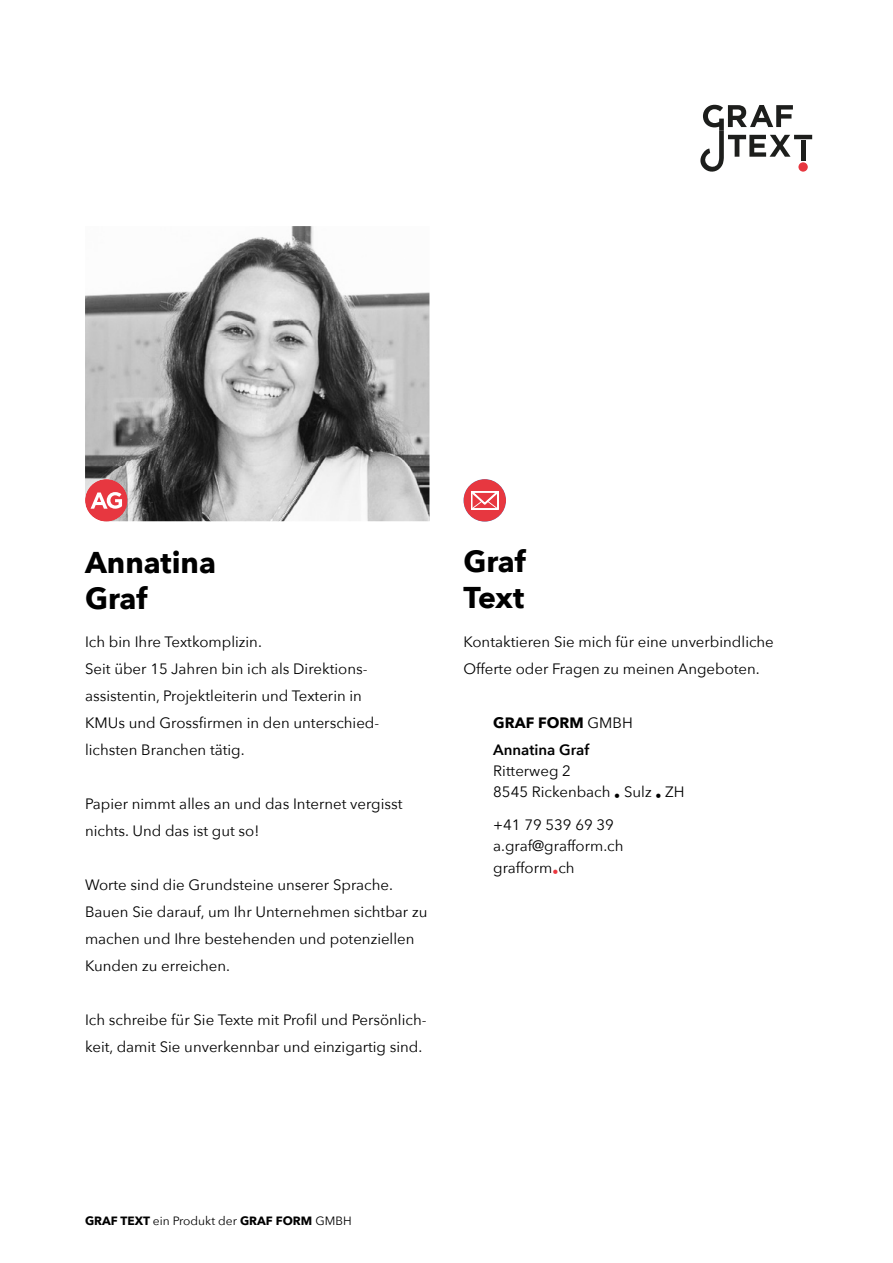
<style>
.page{position:relative;width:893px;height:1263px;background:#fff}
.page>*{position:absolute;margin:0;border:0;box-sizing:border-box;transform-origin:0 0}
.t1{font:700 30px/36px "Avenir Next";color:#000}
.t2{font:15px/27px "Avenir Next";color:#000}
.t3{font:600 15px/27px "Avenir Next";color:#000}
.t4{font:12px "Avenir Next";color:#000}
.s1{font-weight:700}
.s2{font-weight:400}
</style>
<div class="page">
<svg style="left:700px;top:105px;width:112px;height:67px"></svg>
<img style="left:85px;top:226px;width:344px;height:295px">
<div style="left:85px;top:479px;width:43px;height:43px;background:#e73740;border-radius:50%"></div>
<svg style="left:91px;top:492px;width:31px;height:17px"></svg>
<div style="left:463px;top:479px;width:43px;height:43px;background:#e73740;border-radius:50%"></div>
<svg style="left:471px;top:491px;width:27px;height:18px"></svg>
<h1 class="t1" style="left:85px;top:544px;width:133px">Annatina<br>Graf</h1>
<h1 class="t1" style="left:463px;top:543px;width:64px">Graf<br>Text</h1>
<p class="t2" style="left:85px;top:627px;width:296px">Ich bin Ihre Textkomplizin.<br>Seit über 15 Jahren bin ich als Direktions&shy;assistentin, Projektleiterin und Texterin in KMUs und Grossfirmen in den unterschied&shy;lichsten Branchen tätig.</p>
<p class="t2" style="left:85px;top:789px;width:319px">Papier nimmt alles an und das Internet vergisst nichts. Und das ist gut so!</p>
<p class="t2" style="left:85px;top:870px;width:344px">Worte sind die Grundsteine unserer Sprache.<br>Bauen Sie darauf, um Ihr Unternehmen sichtbar zu machen und Ihre bestehenden und potenziellen Kunden zu erreichen.</p>
<p class="t2" style="left:85px;top:1005px;width:343px">Ich schreibe für Sie Texte mit Profil und Persönlich&shy;keit, damit Sie unverkennbar und einzigartig sind.</p>
<p class="t2" style="left:463px;top:627px;width:312px">Kontaktieren Sie mich für eine unverbindliche<br>Offerte oder Fragen zu meinen Angeboten.</p>
<p class="t3" style="left:493px;top:708px;width:141px"><span class="s1">GRAF FORM</span> <span class="s2">GMBH<br></span>Annatina Graf</p>
<p class="t2" style="left:493px;top:759px;width:193px;line-height:21px">Ritterweg 2<br>8545 Rickenbach <sub>•</sub> Sulz <sub>•</sub> ZH</p>
<p class="t2" style="left:493px;top:813px;width:132px;line-height:21px">+41 79 539 69 39 a.graf@grafform.ch</p>
<p class="t2" style="left:493px;top:854px;width:83px">grafform<sub>•</sub>ch</p>
<p class="t4" style="left:85px;top:1210px;width:268px"><span class="s1">GRAF TEXT</span> ein Produkt der <span class="s1">GRAF FORM</span> GMBH</p>
</div>
